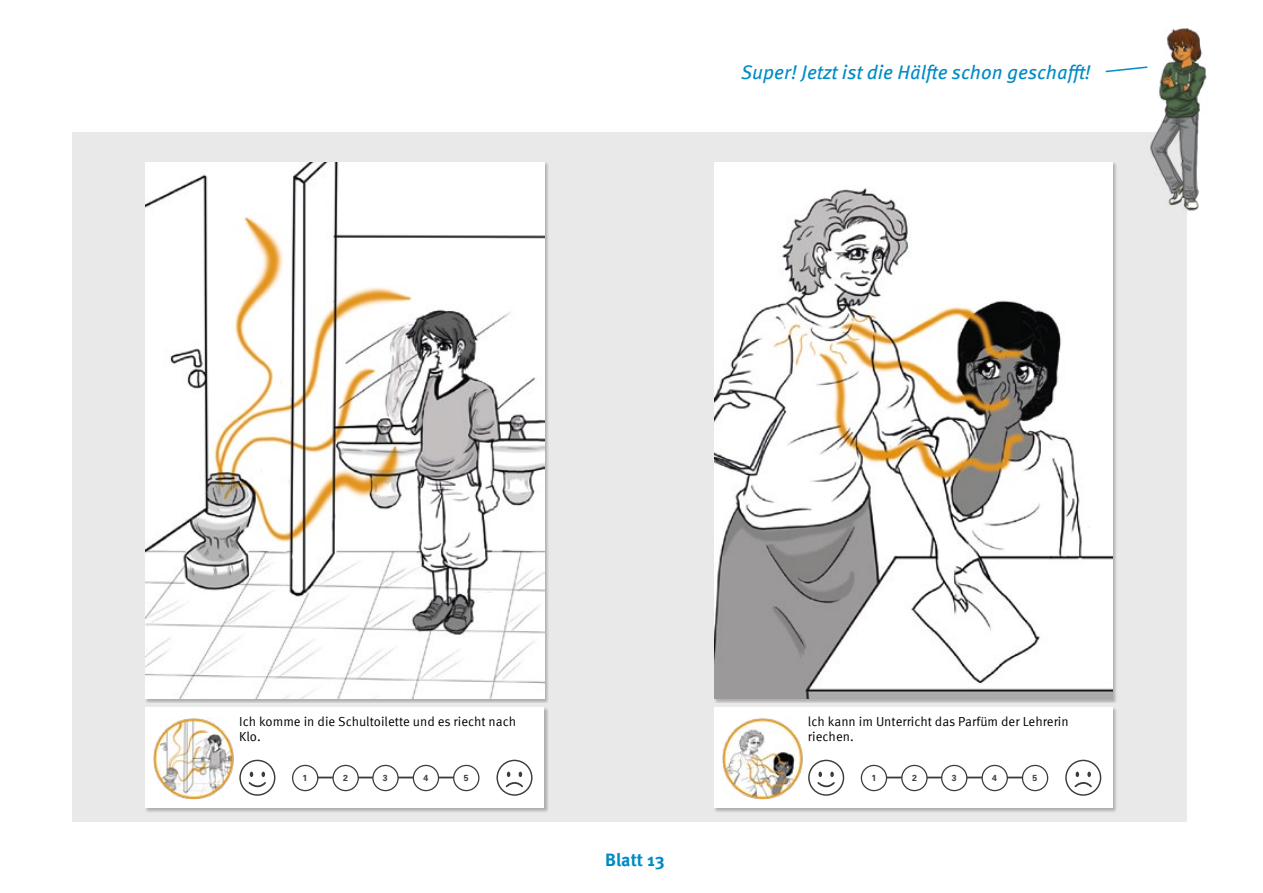
<style>
.page{position:relative;width:1263px;height:893px;background:#fff}
.page>*{position:absolute;margin:0;border:0;box-sizing:border-box;transform-origin:0 0}
.t1{font:italic 19.65px "Meta Pro";color:#008bc5}
.t2{font:700 18px "Meta Pro";color:#008bc5}
.t3{font:13.05px/14.9px "Meta Pro";color:#000}
.t4{font:700 8.7px "Univers";color:#3c3c3b}
</style>
<div class="page">
<div style="left:72px;top:132px;width:557px;height:689px;background:#e9e9e9"></div>
<div style="left:145px;top:707px;width:403px;height:105px;background:#000;opacity:.25"></div>
<div style="left:146px;top:707px;width:398px;height:101px;background:#fff"></div>
<hr style="left:306px;top:777px;width:162px;height:1px;background:#3c3c3b">
<div style="left:293px;top:765px;width:25px;height:26px;background:#fff;border-radius:50%"></div>
<div style="left:292px;top:765px;width:26px;height:26px;border:1px solid #3c3c3b;border-radius:50%"></div>
<div style="left:413px;top:765px;width:25px;height:26px;background:#fff;border-radius:50%"></div>
<div style="left:413px;top:765px;width:26px;height:26px;border:1px solid #3c3c3b;border-radius:50%"></div>
<div style="left:454px;top:765px;width:25px;height:26px;background:#fff;border-radius:50%"></div>
<div style="left:453px;top:765px;width:26px;height:26px;border:1px solid #3c3c3b;border-radius:50%"></div>
<div style="left:333px;top:765px;width:25px;height:26px;background:#fff;border-radius:50%"></div>
<div style="left:332px;top:765px;width:27px;height:26px;border:1px solid #3c3c3b;border-radius:50%"></div>
<div style="left:373px;top:765px;width:25px;height:26px;background:#fff;border-radius:50%"></div>
<div style="left:372px;top:765px;width:27px;height:26px;border:1px solid #3c3c3b;border-radius:50%"></div>
<svg style="left:239px;top:760px;width:36px;height:36px"></svg>
<svg style="left:496px;top:760px;width:36px;height:36px"></svg>
<img style="left:153px;top:717px;width:81px;height:82px">
<img style="left:146px;top:162px;width:398px;height:537px">
<div style="left:629px;top:132px;width:558px;height:689px;background:#e9e9e9"></div>
<div style="left:714px;top:707px;width:403px;height:105px;background:#000;opacity:.25"></div>
<div style="left:715px;top:707px;width:398px;height:101px;background:#fff"></div>
<hr style="left:875px;top:777px;width:161px;height:1px;background:#3c3c3b">
<div style="left:861px;top:765px;width:25px;height:26px;background:#fff;border-radius:50%"></div>
<div style="left:861px;top:765px;width:26px;height:26px;border:1px solid #3c3c3b;border-radius:50%"></div>
<div style="left:982px;top:765px;width:25px;height:26px;background:#fff;border-radius:50%"></div>
<div style="left:981px;top:765px;width:27px;height:26px;border:1px solid #3c3c3b;border-radius:50%"></div>
<div style="left:1022px;top:765px;width:26px;height:26px;background:#fff;border-radius:50%"></div>
<div style="left:1022px;top:765px;width:26px;height:26px;border:1px solid #3c3c3b;border-radius:50%"></div>
<div style="left:902px;top:765px;width:25px;height:26px;background:#fff;border-radius:50%"></div>
<div style="left:901px;top:765px;width:27px;height:26px;border:1px solid #3c3c3b;border-radius:50%"></div>
<div style="left:942px;top:765px;width:25px;height:26px;background:#fff;border-radius:50%"></div>
<div style="left:941px;top:765px;width:26px;height:26px;border:1px solid #3c3c3b;border-radius:50%"></div>
<svg style="left:808px;top:760px;width:36px;height:36px"></svg>
<svg style="left:1065px;top:760px;width:36px;height:36px"></svg>
<img style="left:722px;top:718px;width:81px;height:81px">
<img style="left:715px;top:162px;width:398px;height:537px">
<img style="left:1150px;top:29px;width:57px;height:182px">
<svg style="left:1105px;top:66px;width:43px;height:7px"></svg>
<h1 class="t1" style="left:741px;top:57px;width:351px">Super! Jetzt ist die Hälfte schon geschafft!</h1>
<p class="t3" style="left:239px;top:714px;width:278px">Ich komme in die Schultoilette und es riecht nach<br>Klo.</p>
<p class="t4" style="left:303px;top:773px;width:6px">1</p>
<p class="t4" style="left:343px;top:773px;width:6px">2</p>
<p class="t4" style="left:383px;top:773px;width:6px">3</p>
<p class="t4" style="left:423px;top:773px;width:6px">4</p>
<p class="t4" style="left:464px;top:773px;width:6px">5</p>
<h2 class="t2" style="left:605px;top:846px;width:61px">Blatt 13</h2>
<p class="t3" style="left:808px;top:714px;width:262px">lch kann im Unterricht das Parfüm der Lehrerin riechen.</p>
<p class="t4" style="left:871px;top:773px;width:6px">1</p>
<p class="t4" style="left:912px;top:773px;width:6px">2</p>
<p class="t4" style="left:952px;top:773px;width:6px">3</p>
<p class="t4" style="left:992px;top:773px;width:6px">4</p>
<p class="t4" style="left:1032px;top:773px;width:6px">5</p>
</div>
